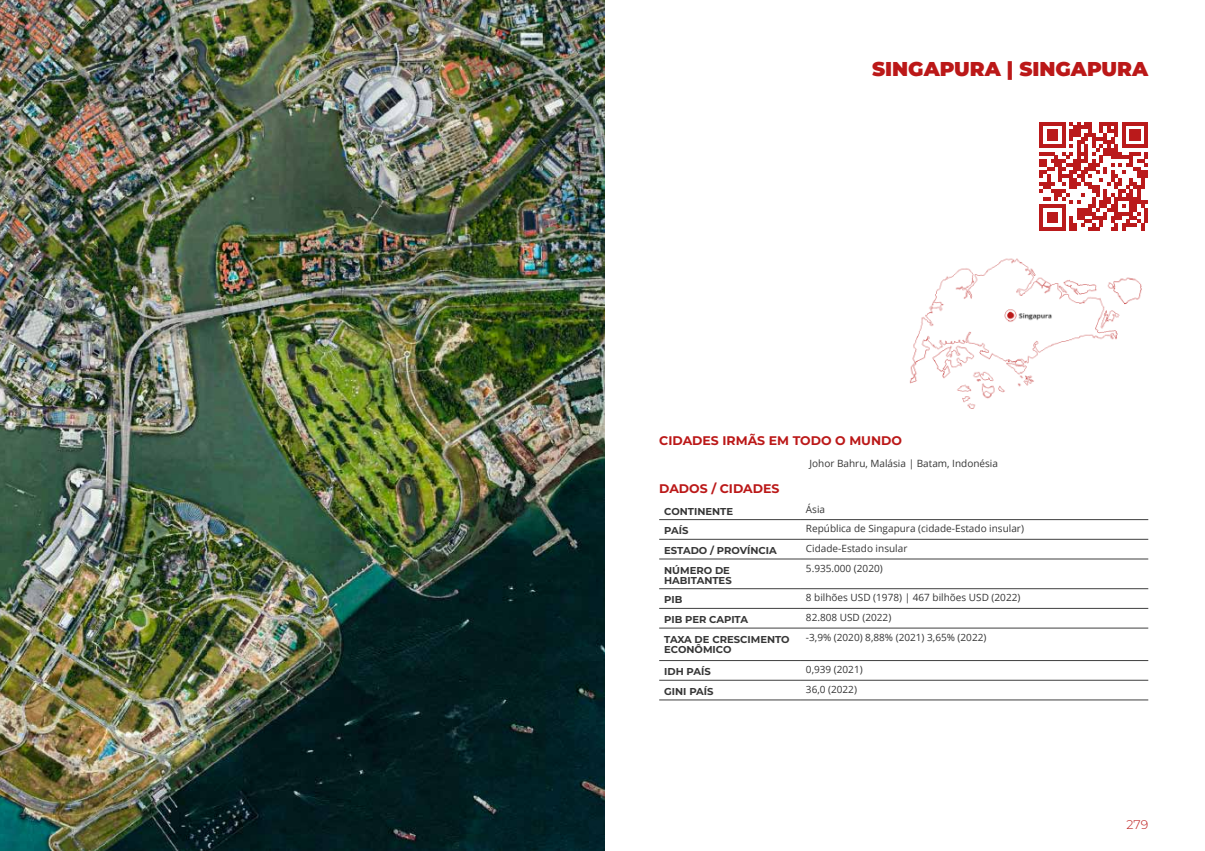
<style>
.page{position:relative;width:1205px;height:851px;background:#fff}
.page>*{position:absolute;margin:0;border:0;box-sizing:border-box;transform-origin:0 0}
.t1{font:900 20px "Montserrat";color:#bb1818}
.t2{font:700 12.5px "Montserrat";color:#bb1818}
.t3{font:300 12.5px "Montserrat";color:#bb1818}
.t4{font:10px "Open Sans";color:#363636}
.t5{font:700 10px/10px "Montserrat";color:#363636}
</style>
<div class="page">
<img style="left:0;top:0;width:604px;height:850px">
<svg style="left:1039px;top:122px;width:109px;height:108px"></svg>
<hr style="left:659px;top:588px;width:142px;height:1px;background:#404040">
<hr style="left:659px;top:608px;width:142px;height:1px;background:#404040">
<hr style="left:659px;top:627px;width:142px;height:1px;background:#404040">
<hr style="left:659px;top:660px;width:142px;height:1px;background:#404040">
<hr style="left:659px;top:680px;width:142px;height:1px;background:#404040">
<hr style="left:659px;top:699px;width:142px;height:1px;background:#404040">
<hr style="left:801px;top:588px;width:347px;height:1px;background:#404040">
<hr style="left:801px;top:608px;width:347px;height:1px;background:#404040">
<hr style="left:801px;top:627px;width:347px;height:1px;background:#404040">
<hr style="left:801px;top:660px;width:347px;height:1px;background:#404040">
<hr style="left:801px;top:680px;width:347px;height:1px;background:#404040">
<hr style="left:801px;top:699px;width:347px;height:1px;background:#404040">
<hr style="left:659px;top:519px;width:142px;height:1px;background:#404040">
<hr style="left:659px;top:539px;width:142px;height:1px;background:#404040">
<hr style="left:801px;top:519px;width:347px;height:1px;background:#404040">
<hr style="left:801px;top:539px;width:347px;height:1px;background:#404040">
<hr style="left:659px;top:558px;width:142px;height:1px;background:#404040">
<hr style="left:801px;top:558px;width:347px;height:1px;background:#404040">
<img style="left:909px;top:258px;width:233px;height:151px">
<h1 class="t1" style="left:872px;top:54px;width:278px">SINGAPURA | SINGAPURA</h1>
<p class="t2" style="left:659px;top:431px;width:244px">CIDADES IRMÃS EM TODO O MUNDO</p>
<p class="t4" style="left:809px;top:456px;width:190px">Johor Bahru, Malásia | Batam, Indonésia</p>
<p class="t2" style="left:659px;top:479px;width:122px">DADOS / CIDADES</p>
<p class="t5" style="left:664px;top:505px;width:70px">CONTINENTE</p>
<p class="t4" style="left:806px;top:502px;width:21px">Ásia</p>
<p class="t5" style="left:664px;top:525px;width:26px">PAÍS</p>
<p class="t4" style="left:806px;top:521px;width:220px">República de Singapura (cidade-Estado insular)</p>
<p class="t5" style="left:664px;top:545px;width:114px">ESTADO / PROVÍNCIA</p>
<p class="t4" style="left:806px;top:541px;width:103px">Cidade-Estado insular</p>
<p class="t5" style="left:664px;top:564px;width:69px">NÚMERO DE<br>HABITANTES</p>
<p class="t4" style="left:806px;top:561px;width:78px">5.935.000 (2020)</p>
<p class="t5" style="left:664px;top:594px;width:20px">PIB</p>
<p class="t4" style="left:806px;top:590px;width:216px">8 bilhões USD (1978) | 467 bilhões USD (2022)</p>
<p class="t5" style="left:664px;top:614px;width:85px">PIB PER CAPITA</p>
<p class="t4" style="left:806px;top:610px;width:87px">82.808 USD (2022)</p>
<p class="t5" style="left:664px;top:633px;width:127px">TAXA DE CRESCIMENTO<br>ECONÔMICO</p>
<p class="t4" style="left:806px;top:630px;width:182px">-3,9% (2020) 8,88% (2021) 3,65% (2022)</p>
<p class="t5" style="left:664px;top:666px;width:48px">IDH PAÍS</p>
<p class="t4" style="left:806px;top:662px;width:58px">0,939 (2021)</p>
<p class="t5" style="left:664px;top:685px;width:51px">GINI PAÍS</p>
<p class="t4" style="left:806px;top:682px;width:53px">36,0 (2022)</p>
<p class="t3" style="left:1126px;top:815px;width:23px">279</p>
</div>
